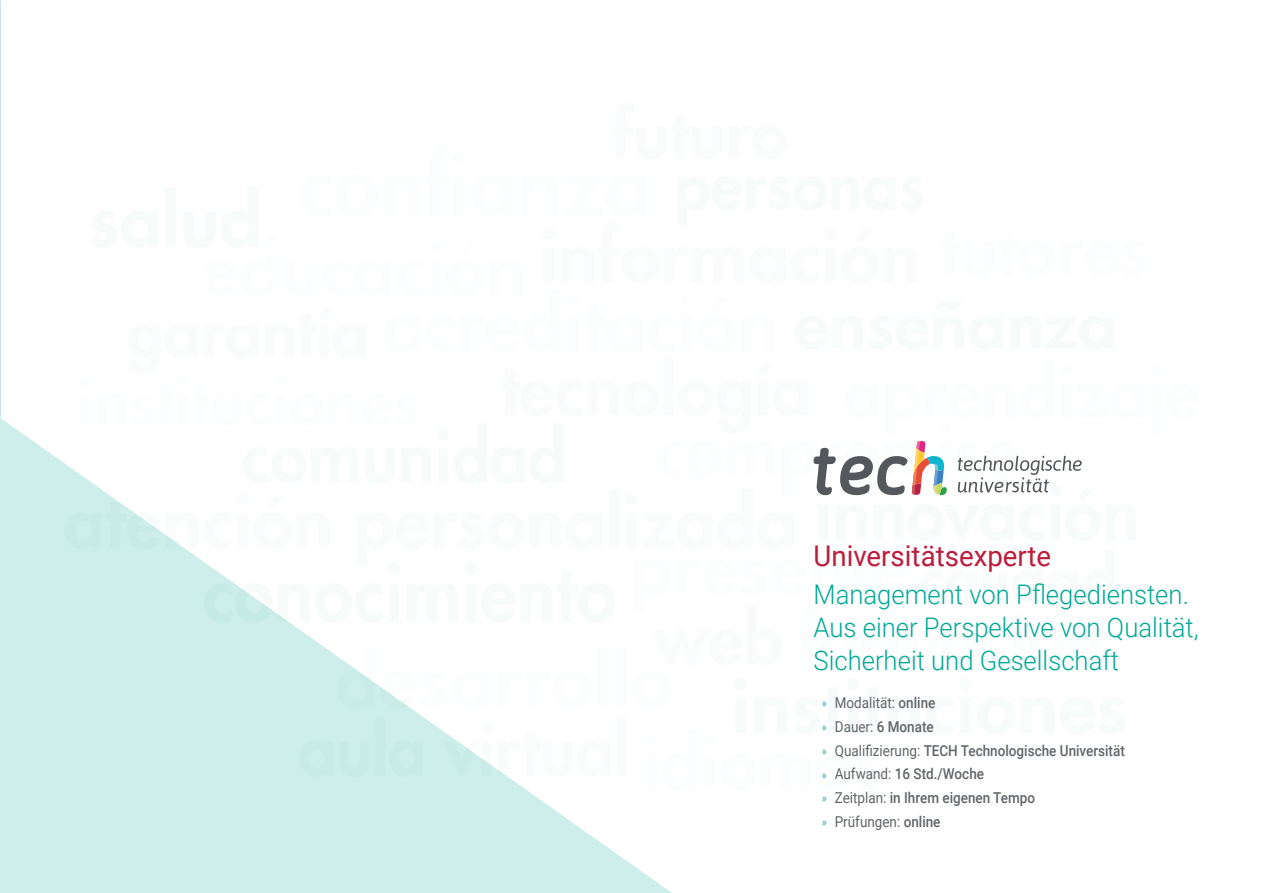
<style>
.page{position:relative;width:1263px;height:893px;background:#fff}
.page>*{position:absolute;margin:0;border:0;box-sizing:border-box;transform-origin:0 0}
.t1{font:28.5px "Roboto";color:#ba1e3c}
.t2{font:300 27px/33px "Roboto";color:#00a996;scale:.95 1}
.t3{font:500 15px/23.7px "Roboto";color:#61646a;scale:.9 1}
.s1{font-family:"Myriad Pro";font-weight:400;font-size:12px;color:#00a996}
.s2{font-weight:400}
</style>
<div class="page">
<svg style="left:0;top:418px;width:672px;height:475px;background:#d1efec"></svg>
<svg style="left:64px;top:418px;width:1018px;height:372px"></svg>
<h1 class="t1" style="left:813px;top:536px;width:239px">Universitätsexperte</h1>
<h2 class="t2" style="left:813px;top:577px;width:407px">Management von Pflegediensten.<br>Aus einer Perspektive von Qualität,<br>Sicherheit und Gesellschaft</h2>
<p class="t3" style="left:822px;top:690px;width:338px"><span class="s1">»</span> <span class="s2">Modalität:</span> online<br><span class="s1">»</span> <span class="s2">Dauer:</span> 6 Monate<br><span class="s1">»</span> <span class="s2">Qualifizierung:</span> TECH Technologische Universität <span class="s1">»</span> <span class="s2">Aufwand:</span> 16 Std./Woche<br><span class="s1">»</span> <span class="s2">Zeitplan:</span> in Ihrem eigenen Tempo<br><span class="s1">»</span> <span class="s2">Prüfungen:</span> online</p>
</div>
